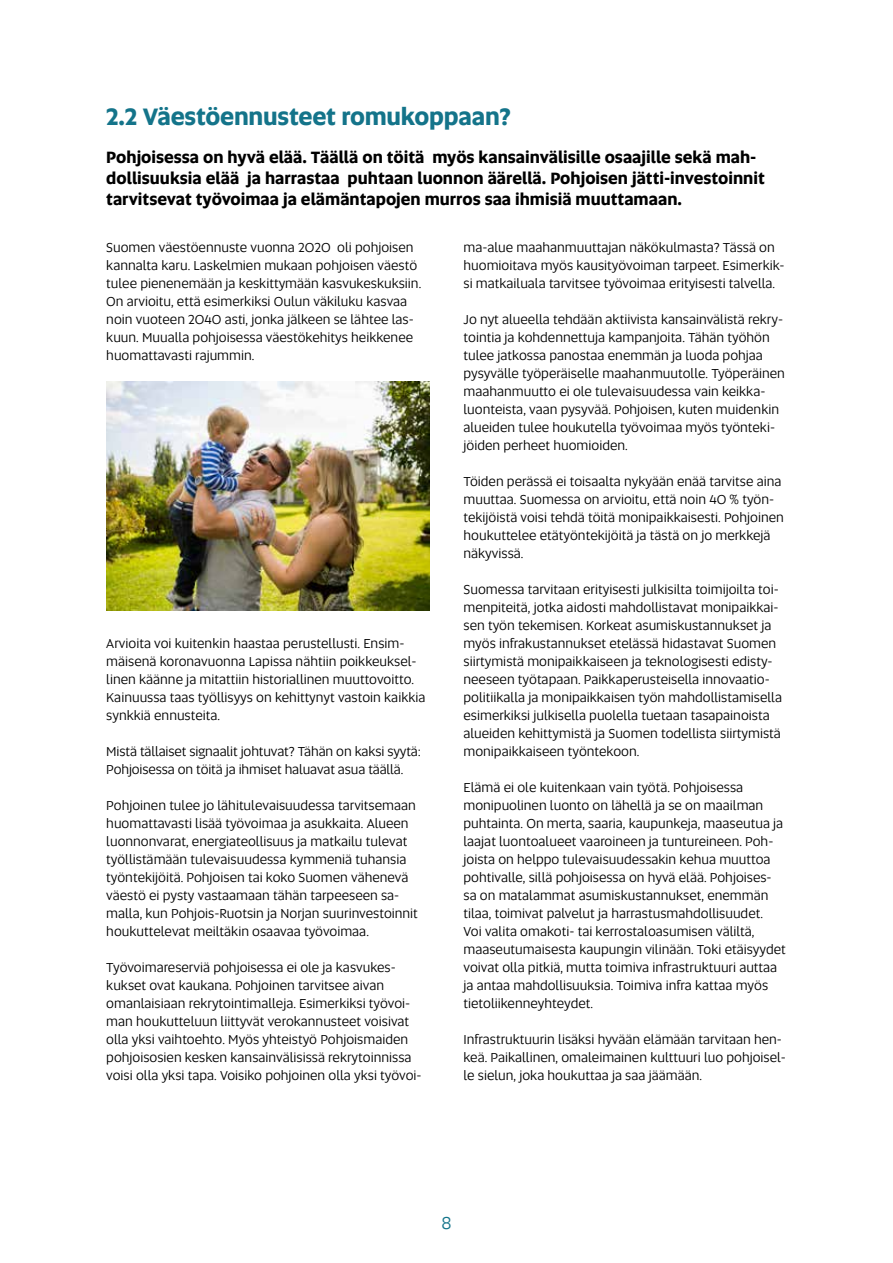
<style>
.page{position:relative;width:893px;height:1263px;background:#fff}
.page>*{position:absolute;margin:0;border:0;box-sizing:border-box;transform-origin:0 0}
.t1{font:700 24px "Altis";letter-spacing:-.01em;color:#14748a}
.t2{font:18px "Altis";color:#14748a}
.t3{font:700 16.5px/21px "Altis";color:#000}
.t4{font:13.5px/18px "Altis";color:#000}
</style>
<div class="page">
<img style="left:106px;top:381px;width:323px;height:230px">
<h1 class="t1" style="left:106px;top:99px;width:406px">2.2 Väestöennusteet romukoppaan?</h1>
<p class="t3" style="left:106px;top:146px;width:660px">Pohjoisessa on hyvä elää. Täällä on töitä myös kansainvälisille osaajille sekä mah&shy;dollisuuksia elää ja harrastaa puhtaan luonnon äärellä. Pohjoisen jätti-investoinnit tarvitsevat työvoimaa ja elämäntapojen murros saa ihmisiä muuttamaan.</p>
<p class="t4" style="left:106px;top:238px;width:316px">Suomen väestöennuste vuonna 2020 oli pohjoisen kannalta karu. Laskelmien mukaan pohjoisen väestö tulee pienenemään ja keskittymään kasvukeskuksiin.<br>On arvioitu, että esimerkiksi Oulun väkiluku kasvaa noin vuoteen 2040 asti, jonka jälkeen se lähtee las&shy;kuun. Muualla pohjoisessa väestökehitys heikkenee huomattavasti rajummin.</p>
<p class="t4" style="left:463px;top:238px;width:323px">ma-alue maahanmuuttajan näkökulmasta? Tässä on huomioitava myös kausityövoiman tarpeet. Esimerkik&shy;si matkailuala tarvitsee työvoimaa erityisesti talvella.</p>
<p class="t4" style="left:463px;top:310px;width:323px">Jo nyt alueella tehdään aktiivista kansainvälistä rekry&shy;tointia ja kohdennettuja kampanjoita. Tähän työhön tulee jatkossa panostaa enemmän ja luoda pohjaa pysyvälle työperäiselle maahanmuutolle. Työperäinen maahanmuutto ei ole tulevaisuudessa vain keikka&shy;luonteista, vaan pysyvää. Pohjoisen, kuten muidenkin alueiden tulee houkutella työvoimaa myös työnteki&shy;jöiden perheet huomioiden.</p>
<p class="t4" style="left:463px;top:472px;width:322px">Töiden perässä ei toisaalta nykyään enää tarvitse aina muuttaa. Suomessa on arvioitu, että noin 40 % työn&shy;tekijöistä voisi tehdä töitä monipaikkaisesti. Pohjoinen houkuttelee etätyöntekijöitä ja tästä on jo merkkejä näkyvissä.</p>
<p class="t4" style="left:463px;top:580px;width:320px">Suomessa tarvitaan erityisesti julkisilta toimijoilta toi&shy;menpiteitä, jotka aidosti mahdollistavat monipaikkai&shy;sen työn tekemisen. Korkeat asumiskustannukset ja myös infrakustannukset etelässä hidastavat Suomen siirtymistä monipaikkaiseen ja teknologisesti edisty&shy;neeseen työtapaan. Paikkaperusteisella innovaatio&shy;politiikalla ja monipaikkaisen työn mahdollistamisella esimerkiksi julkisella puolella tuetaan tasapainoista alueiden kehittymistä ja Suomen todellista siirtymistä monipaikkaiseen työntekoon.</p>
<p class="t4" style="left:463px;top:778px;width:324px">Elämä ei ole kuitenkaan vain työtä. Pohjoisessa monipuolinen luonto on lähellä ja se on maailman puhtainta. On merta, saaria, kaupunkeja, maaseutua ja laajat luontoalueet vaaroineen ja tuntureineen. Poh&shy;joista on helppo tulevaisuudessakin kehua muuttoa pohtivalle, sillä pohjoisessa on hyvä elää. Pohjoises&shy;sa on matalammat asumiskustannukset, enemmän tilaa, toimivat palvelut ja harrastusmahdollisuudet.<br>Voi valita omakoti- tai kerrostaloasumisen väliltä, maaseutumaisesta kaupungin vilinään. Toki etäisyydet voivat olla pitkiä, mutta toimiva infrastruktuuri auttaa ja antaa mahdollisuuksia. Toimiva infra kattaa myös tietoliikenneyhteydet.</p>
<p class="t4" style="left:463px;top:1030px;width:324px">Infrastruktuurin lisäksi hyvään elämään tarvitaan hen&shy;keä. Paikallinen, omaleimainen kulttuuri luo pohjoisel&shy;le sielun, joka houkuttaa ja saa jäämään.</p>
<p class="t4" style="left:106px;top:634px;width:321px">Arvioita voi kuitenkin haastaa perustellusti. Ensim&shy;mäisenä koronavuonna Lapissa nähtiin poikkeuksel&shy;linen käänne ja mitattiin historiallinen muuttovoitto.<br>Kainuussa taas työllisyys on kehittynyt vastoin kaikkia synkkiä ennusteita.</p>
<p class="t4" style="left:106px;top:742px;width:316px">Mistä tällaiset signaalit johtuvat? Tähän on kaksi syytä:<br>Pohjoisessa on töitä ja ihmiset haluavat asua täällä.</p>
<p class="t4" style="left:106px;top:796px;width:313px">Pohjoinen tulee jo lähitulevaisuudessa tarvitsemaan huomattavasti lisää työvoimaa ja asukkaita. Alueen luonnonvarat, energiateollisuus ja matkailu tulevat työllistämään tulevaisuudessa kymmeniä tuhansia työntekijöitä. Pohjoisen tai koko Suomen vähenevä väestö ei pysty vastaamaan tähän tarpeeseen sa&shy;malla, kun Pohjois-Ruotsin ja Norjan suurinvestoinnit houkuttelevat meiltäkin osaavaa työvoimaa.</p>
<p class="t4" style="left:106px;top:958px;width:317px">Työvoimareserviä pohjoisessa ei ole ja kasvukes&shy;kukset ovat kaukana. Pohjoinen tarvitsee aivan omanlaisiaan rekrytointimalleja. Esimerkiksi työvoi&shy;man houkutteluun liittyvät verokannusteet voisivat olla yksi vaihtoehto. Myös yhteistyö Pohjoismaiden pohjoisosien kesken kansainvälisissä rekrytoinnissa voisi olla yksi tapa. Voisiko pohjoinen olla yksi työvoi-</p>
<h2 class="t2" style="left:441px;top:1210px;width:12px">8</h2>
</div>
